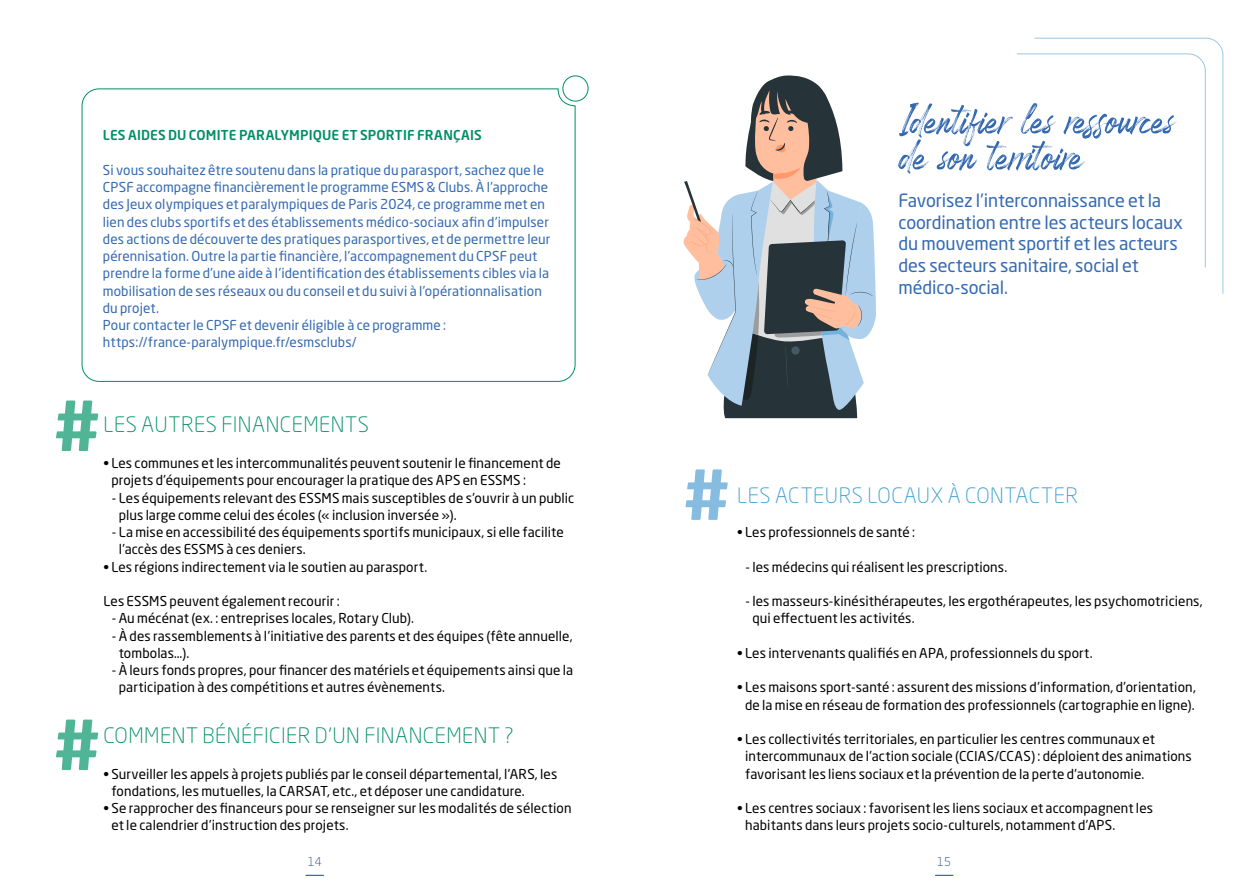
<style>
.page{position:relative;width:1259px;height:893px;background:#fff}
.page>*{position:absolute;margin:0;border:0;box-sizing:border-box;transform-origin:0 0}
.t1{font:700 67.95px "Neo Sans Std";color:#4fb595}
.t2{font:700 67.95px "Neo Sans Std";color:#87bce1}
.t3{font:54px "Marstain";letter-spacing:.01em;color:#3469b1}
.t4{font:300 21px "Neo Sans Std";letter-spacing:.025em;color:#008f65}
.t5{font:300 21px "Neo Sans Std";letter-spacing:.025em;color:#3fa0d1}
.t6{font:18px/21.6px "Neo Sans Std";letter-spacing:-.005em;color:#3469b1}
.t7{font:13.5px/17.2px "Neo Sans Std";letter-spacing:.01em;color:#000}
.t8{font:13.5px/17.2px "Neo Sans Std";letter-spacing:.01em;color:#3469b1}
.t9{font:500 13.5px "Neo Sans Std";letter-spacing:.01em;color:#008f65}
.t10{font:300 12px "Neo Sans Std";color:#214483}
</style>
<div class="page">
<svg style="left:306px;top:875px;width:18px;height:1px"></svg>
<svg style="left:935px;top:875px;width:18px;height:1px"></svg>
<svg style="left:683px;top:75px;width:193px;height:343px"></svg>
<div style="left:82px;top:89px;width:493px;height:293px;border:1px solid #008f65;border-radius:17px"></div>
<div style="left:562px;top:76px;width:26px;height:25px;border:1px solid #008f65;border-radius:50%"></div>
<svg style="left:1033px;top:37px;width:190px;height:257px"></svg>
<p class="t9" style="left:103px;top:127px;width:380px">LES AIDES DU COMITE PARALYMPIQUE ET SPORTIF FRANÇAIS</p>
<p class="t8" style="left:103px;top:161px;width:449px">Si vous souhaitez être soutenu dans la pratique du parasport, sachez que le CPSF accompagne financièrement le programme ESMS &amp; Clubs. À l’approche des Jeux olympiques et paralympiques de Paris 2024, ce programme met en lien des clubs sportifs et des établissements médico-sociaux afin d’impulser des actions de découverte des pratiques parasportives, et de permettre leur pérennisation. Outre la partie financière, l’accompagnement du CPSF peut prendre la forme d’une aide à l’identification des établissements cibles via la mobilisation de ses réseaux ou du conseil et du suivi à l’opérationnalisation du projet.<br>Pour contacter le CPSF et devenir éligible à ce programme : https://france-paralympique.fr/esmsclubs/</p>
<h1 class="t1" style="left:54px;top:382px;width:49px">#</h1>
<h3 class="t4" style="left:103px;top:412px;width:267px">LES AUTRES FINANCEMENTS</h3>
<p class="t7" style="left:111px;top:454px;width:451px;text-indent:-8px">• Les communes et les intercommunalités peuvent soutenir le financement de projets d’équipements pour encourager la pratique des APS en ESSMS :</p>
<p class="t7" style="left:119px;top:489px;width:457px;text-indent:-7px">- Les équipements relevant des ESSMS mais susceptibles de s’ouvrir à un public plus large comme celui des écoles (« inclusion inversée »).</p>
<p class="t7" style="left:119px;top:523px;width:446px;text-indent:-7px">- La mise en accessibilité des équipements sportifs municipaux, si elle facilite l’accès des ESSMS à ces deniers.</p>
<p class="t7" style="left:103px;top:558px;width:325px">• Les régions indirectement via le soutien au parasport.</p>
<p class="t7" style="left:103px;top:592px;width:238px">Les ESSMS peuvent également recourir :</p>
<p class="t7" style="left:112px;top:609px;width:304px">- Au mécénat (ex. : entreprises locales, Rotary Club).</p>
<p class="t7" style="left:119px;top:627px;width:455px;text-indent:-7px">- À des rassemblements à l’initiative des parents et des équipes (fête annuelle, tombolas…).</p>
<p class="t7" style="left:119px;top:661px;width:456px;text-indent:-7px">- À leurs fonds propres, pour financer des matériels et équipements ainsi que la participation à des compétitions et autres évènements.</p>
<h1 class="t1" style="left:54px;top:701px;width:49px">#</h1>
<h3 class="t4" style="left:103px;top:723px;width:412px">COMMENT BÉNÉFICIER D’UN FINANCEMENT ?</h3>
<p class="t7" style="left:111px;top:765px;width:447px;text-indent:-8px">• Surveiller les appels à projets publiés par le conseil départemental, l'ARS, les fondations, les mutuelles, la CARSAT, etc., et déposer une candidature.</p>
<p class="t7" style="left:111px;top:799px;width:462px;text-indent:-8px">• Se rapprocher des financeurs pour se renseigner sur les modalités de sélection et le calendrier d’instruction des projets.</p>
<h2 class="t3" style="left:898px;top:76px;width:276px">Identifier les ressources</h2>
<h2 class="t3" style="left:898px;top:112px;width:184px">de son territoire</h2>
<h3 class="t6" style="left:898px;top:190px;width:286px">Favorisez l’interconnaissance et la coordination entre les acteurs locaux du mouvement sportif et les acteurs des secteurs sanitaire, social et médico-social.</h3>
<h1 class="t2" style="left:683px;top:451px;width:49px">#</h1>
<h3 class="t5" style="left:737px;top:482px;width:342px">LES ACTEURS LOCAUX À CONTACTER</h3>
<p class="t7" style="left:737px;top:523px;width:180px">• Les professionnels de santé :</p>
<p class="t7" style="left:745px;top:558px;width:263px">- les médecins qui réalisent les prescriptions.</p>
<p class="t7" style="left:752px;top:592px;width:452px;text-indent:-7px">- les masseurs-kinésithérapeutes, les ergothérapeutes, les psychomotriciens, qui effectuent les activités.</p>
<p class="t7" style="left:737px;top:644px;width:357px">• Les intervenants qualifiés en APA, professionnels du sport.</p>
<p class="t7" style="left:737px;top:678px;width:460px;text-align:center">• Les maisons sport-santé : assurent des missions d’information, d’orientation, de la mise en réseau de formation des professionnels (cartographie en ligne).</p>
<p class="t7" style="left:745px;top:730px;width:448px;text-indent:-8px">• Les collectivités territoriales, en particulier les centres communaux et intercommunaux de l’action sociale (CCIAS/CCAS) : déploient des animations favorisant les liens sociaux et la prévention de la perte d’autonomie.</p>
<p class="t7" style="left:745px;top:799px;width:409px;text-indent:-8px">• Les centres sociaux : favorisent les liens sociaux et accompagnent les habitants dans leurs projets socio-culturels, notamment d’APS.</p>
<p class="t10" style="left:308px;top:854px;width:15px">14</p>
<p class="t10" style="left:937px;top:854px;width:15px">15</p>
</div>
